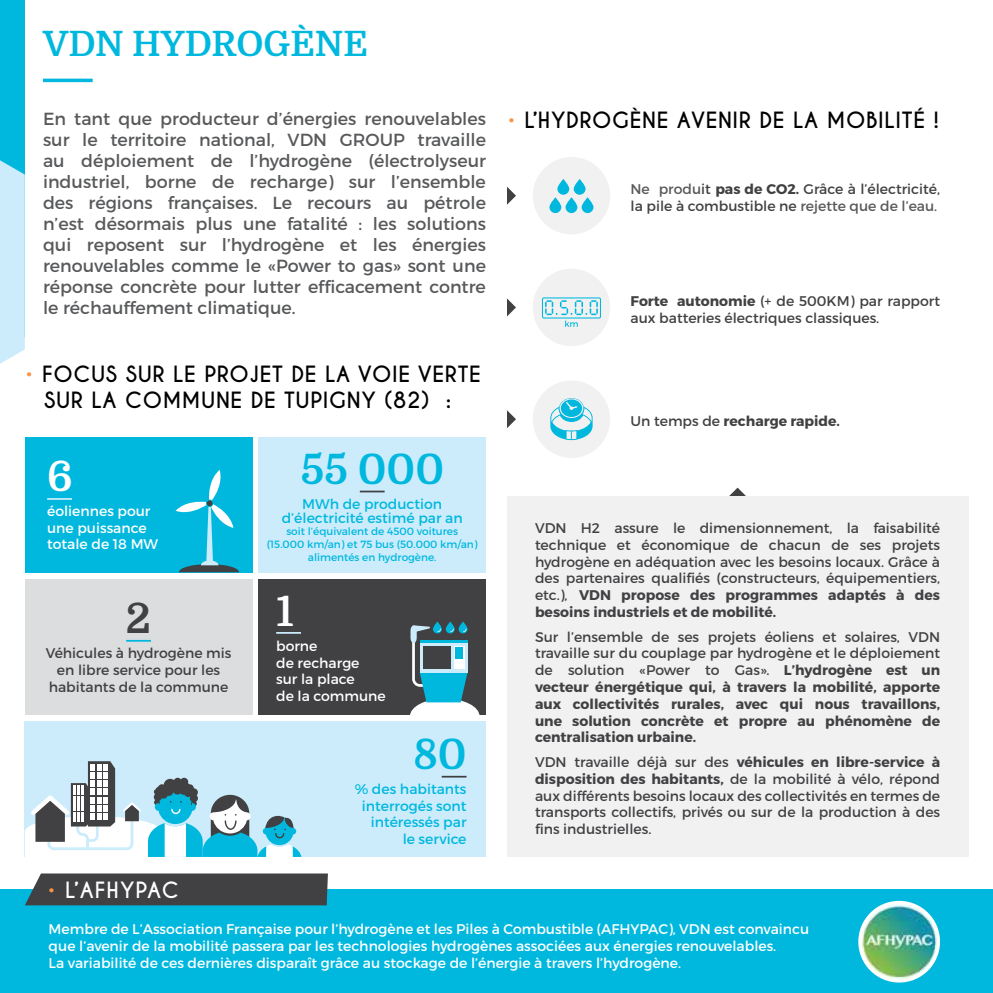
<style>
.page{position:relative;width:993px;height:993px;background:#fff}
.page>*{position:absolute;margin:0;border:0;box-sizing:border-box;transform-origin:0 0}
.t1{font:700 42px "Domine";color:#00b8de}
.t2{font:700 42px "Domine";color:#fff}
.t3{font:700 42px "Domine";color:#414042}
.t4{font:700 35px "Domine";color:#00b8de}
.t5{font:700 21px/25.2px "Caviar Dreams";letter-spacing:.03em;color:#000;text-align:center}
.t6{font:700 21px "Caviar Dreams";color:#fff}
.t7{font:17.5px/21px "Montserrat";color:#58595b;text-align:justify}
.t8{font:14px/16.8px "Montserrat";color:#414042;text-align:justify}
.t9{font:14px/16.8px "Montserrat";color:#fff}
.t10{font:700 14px/16.8px "Montserrat";color:#414042;text-align:justify}
.t11{font:14px/16.8px "Montserrat";color:#00b8de;text-align:center}
.t12{font:10.5px/12.6px "Montserrat";color:#00b8de;text-align:center}
.s1{color:#f79548}
.s2{color:#58595b}
.s3{font-weight:700}
.s4{font-weight:400}
</style>
<div class="page">
<hr style="left:43px;top:79px;width:50px;height:3px;background:#00b8de">
<div style="left:0;top:0;width:25px;height:336px;background:#00b8de"></div>
<svg style="left:0;top:160px;width:25px;height:203px;background:#c4eafa"></svg>
<svg style="left:729px;top:487px;width:17px;height:9px"></svg>
<div style="left:507px;top:496px;width:460px;height:360px;background:#f1f1f2"></div>
<div style="left:0;top:889px;width:992px;height:103px;background:#00b8de"></div>
<div style="left:25px;top:873px;width:303px;height:32px;background:#414042"></div>
<div style="left:25px;top:436px;width:227px;height:136px;background:#00b8de"></div>
<div style="left:25px;top:579px;width:227px;height:135px;background:#dcddde"></div>
<div style="left:25px;top:721px;width:461px;height:135px;background:#ccecfc"></div>
<div style="left:258px;top:436px;width:228px;height:136px;background:#ccecfc"></div>
<div style="left:258px;top:579px;width:228px;height:135px;background:#414042"></div>
<svg style="left:47px;top:498px;width:25px;height:1px"></svg>
<hr style="left:276px;top:631px;width:25px;height:2px;background:#ccecfc">
<hr style="left:360px;top:490px;width:24px;height:2px;background:#414042">
<hr style="left:126px;top:639px;width:25px;height:2px;background:#00b8de">
<hr style="left:441px;top:775px;width:25px;height:2px;background:#414042">
<svg style="left:175px;top:470px;width:64px;height:102px"></svg>
<svg style="left:433px;top:621px;width:8px;height:12px"></svg>
<svg style="left:458px;top:621px;width:9px;height:12px"></svg>
<svg style="left:445px;top:621px;width:9px;height:12px"></svg>
<svg style="left:410px;top:625px;width:69px;height:90px"></svg>
<div style="left:532px;top:157px;width:78px;height:77px;background:#f1f1f2;border-radius:50%"></div>
<svg style="left:557px;top:179px;width:12px;height:16px"></svg>
<svg style="left:573px;top:179px;width:12px;height:16px"></svg>
<svg style="left:549px;top:197px;width:12px;height:16px"></svg>
<svg style="left:565px;top:197px;width:12px;height:16px"></svg>
<svg style="left:581px;top:197px;width:12px;height:16px"></svg>
<div style="left:532px;top:269px;width:78px;height:77px;background:#f1f1f2;border-radius:50%"></div>
<div style="left:541px;top:297px;width:59px;height:21px;border:1px solid #00b8de"></div>
<svg style="left:545px;top:300px;width:52px;height:27px"></svg>
<div style="left:532px;top:380px;width:78px;height:78px;background:#f1f1f2;border-radius:50%"></div>
<svg style="left:550px;top:398px;width:42px;height:42px"></svg>
<svg style="left:507px;top:187px;width:9px;height:18px"></svg>
<svg style="left:507px;top:298px;width:9px;height:18px"></svg>
<svg style="left:507px;top:410px;width:9px;height:18px"></svg>
<svg style="left:858px;top:900px;width:81px;height:82px"></svg>
<img style="left:860px;top:903px;width:76px;height:76px;border-radius:38px">
<svg style="left:25px;top:761px;width:276px;height:95px"></svg>
<h2 class="t4" style="left:43px;top:25px;width:326px">VDN HYDROGÈNE</h2>
<p class="t7" style="left:43px;top:108px;width:444px">En tant que producteur d’énergies renouvelables sur le territoire national, VDN GROUP travaille au déploiement de l’hydrogène (électrolyseur industriel, borne de recharge) sur l’ensemble des régions françaises. Le recours au pétrole n’est désormais plus une fatalité : les solutions qui reposent sur l’hydrogène et les énergies renouvelables comme le «Power to gas» sont une réponse concrète pour lutter efficacement contre le réchauffement climatique.</p>
<h3 class="t5" style="left:25px;top:362px;width:457px"><span class="s1">•</span> FOCUS SUR LE PROJET DE LA VOIE VERTE<br>SUR LA COMMUNE DE TUPIGNY (82) :</h3>
<h1 class="t2" style="left:47px;top:453px;width:27px">6</h1>
<p class="t9" style="left:47px;top:502px;width:112px">éoliennes pour une puissance totale de 18 MW</p>
<h1 class="t3" style="left:126px;top:595px;width:27px">2</h1>
<p class="t8" style="left:46px;top:644px;width:187px;text-align:center">Véhicules à hydrogène mis en libre service pour les habitants de la commune</p>
<h3 class="t6" style="left:47px;top:877px;width:75px"><span class="s1">•</span> L’AFHYPAC</h3>
<h1 class="t1" style="left:300px;top:446px;width:145px">55 000</h1>
<p class="t11" style="left:281px;top:496px;width:182px;line-height:14px">MWh de production d’électricité estimé par an</p>
<p class="t12" style="left:267px;top:525px;width:212px">soit l’équivalent de 4500 voitures (15.000 km/an) et 75 bus (50.000 km/an) alimentés en hydrogène.</p>
<h1 class="t2" style="left:276px;top:588px;width:19px">1</h1>
<p class="t9" style="left:276px;top:637px;width:111px">borne<br>de recharge<br>sur la place<br>de la commune</p>
<h1 class="t1" style="left:413px;top:731px;width:55px">80</h1>
<p class="t11" style="left:354px;top:780px;width:113px;text-align:right">% des habitants interrogés sont intéressés par<br>le service</p>
<h3 class="t5" style="left:507px;top:108px;width:433px"><span class="s1">•</span> L’HYDROGÈNE AVENIR DE LA MOBILITÉ !</h3>
<p class="t8" style="left:630px;top:180px;width:311px"><span class="s2">Ne produ</span>it <span class="s3">pas de CO2.</span> Grâce à l’électricité, la pile à combustible ne <span class="s2">rejette que de l’eau.</span></p>
<p class="t8" style="left:630px;top:292px;width:311px"><span class="s3">Forte autonomie</span> (+ de 500KM) par rapport aux batteries électriques classiques.</p>
<p class="t10" style="left:630px;top:412px;width:211px"><span class="s4">Un temps de</span> recharge rapide.</p>
<p class="t8" style="left:535px;top:519px;width:406px">VDN H2 assure le dimensionnement, la faisabilité technique et économique de chacun de ses projets hydrogène en adéquation avec les besoins locaux. Grâce à des partenaires qualifiés (constructeurs, équipementiers, etc.), <span class="s3">VDN propose des programmes adaptés à des besoins industriels et de mobilité.</span></p>
<p class="t10" style="left:535px;top:628px;width:406px"><span class="s4">Sur l’ensemble de ses projets éoliens et solaires, VDN travaille sur du couplage par hydrogène et le déploiement de solution «Power to Gas».</span> L’hydrogène est un vecteur énergétique qui, à travers la mobilité, apporte aux collectivités rurales, avec qui nous travaillons, une solution concrète et propre au phénomène de centralisation urbaine.</p>
<p class="t8" style="left:535px;top:753px;width:406px">VDN travaille déjà sur des <span class="s3">véhicules en libre-service à disposition des habitants,</span> de la mobilité à vélo, répond aux différents besoins locaux des collectivités en termes de transports collectifs, privés ou sur de la production à des fins industrielles.</p>
<p class="t9" style="left:49px;top:920px;width:761px">Membre de L’Association Française pour l’hydrogène et les Piles à Combustible (AFHYPAC), VDN est convaincu que l’avenir de la mobilité passera par les technologies hydrogènes associées aux énergies renouvelables.<br>La variabilité de ces dernières disparaît grâce au stockage de l’énergie à travers l’hydrogène.</p>
</div>
